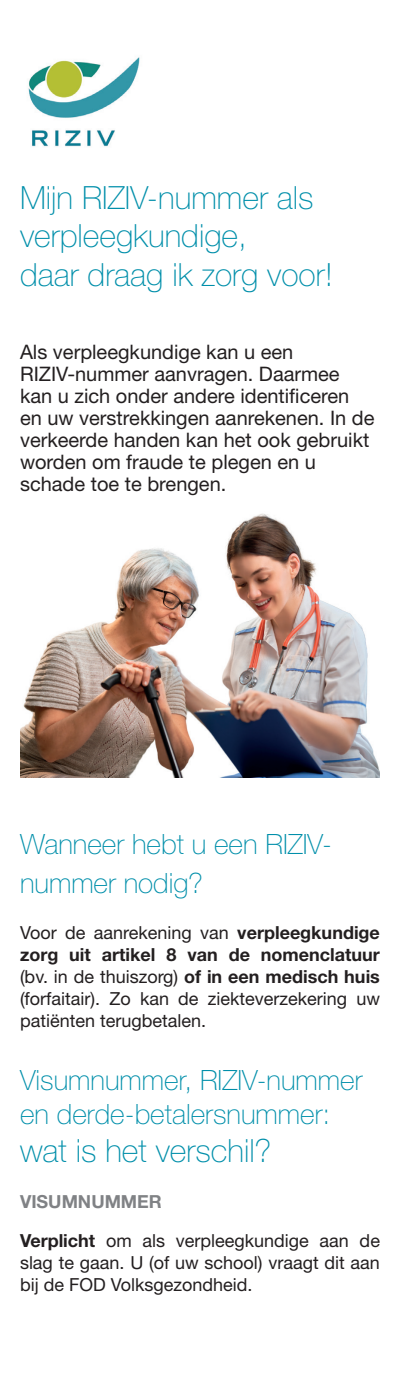
<style>
.page{position:relative;width:400px;height:1400px;background:#fff}
.page>*{position:absolute;margin:0;border:0;box-sizing:border-box;transform-origin:0 0}
.t1{font:100 32px/38.4px "Helvetica Neue LT Std";color:#008faa}
.t2{font:100 28px/38.4px "Helvetica Neue LT Std";color:#008faa}
.t3{font:20px/22px "Helvetica Neue LT Std";color:#231f20}
.t4{font:18px/22px "Helvetica Neue LT Std";color:#231f20}
.s1{font-weight:700}
.s2{font-weight:700;color:#808285}
</style>
<div class="page">
<img style="left:28px;top:57px;width:112px;height:90px">
<img style="left:20px;top:513px;width:360px;height:264px">
<h1 class="t1" style="left:20px;top:178px;width:314px">Mijn RIZIV-nummer als verpleegkundige,<br>daar draag ik zorg voor!</h1>
<p class="t3" style="left:20px;top:340px;width:356px">Als verpleegkundige kan u een<br>RIZIV-nummer aanvragen. Daarmee kan u zich onder andere identificeren en uw verstrekkingen aanrekenen. In de verkeerde handen kan het ook gebruikt worden om fraude te plegen en u schade toe te brengen.</p>
<h2 class="t2" style="left:20px;top:825px;width:314px">Wanneer hebt u een RIZIV&shy;nummer nodig?</h2>
<p class="t4" style="left:20px;top:921px;width:361px;text-align:justify">Voor de aanrekening van <span class="s1">verpleegkundige zorg uit artikel 8 van de nomenclatuur </span>(bv. in de thuiszorg) <span class="s1">of in een medisch huis </span>(forfaitair). Zo kan de ziekteverzekering uw patiënten terugbetalen.</p>
<h2 class="t2" style="left:20px;top:1063px;width:344px;line-height:33.6px">Visumnummer, RIZIV-nummer en derde-betalersnummer:</h2>
<h1 class="t1" style="left:20px;top:1132px;width:253px">wat is het verschil?</h1>
<p class="t4" style="left:20px;top:1182px;width:361px;line-height:39px"><span class="s2">VISUMNUMMER<br></span><span class="s1">Verplicht</span> om als verpleegkundige aan de</p>
<p class="t4" style="left:20px;top:1251px;width:361px">slag te gaan. U (of uw school) vraagt dit aan bij de FOD Volksgezondheid.</p>
</div>
